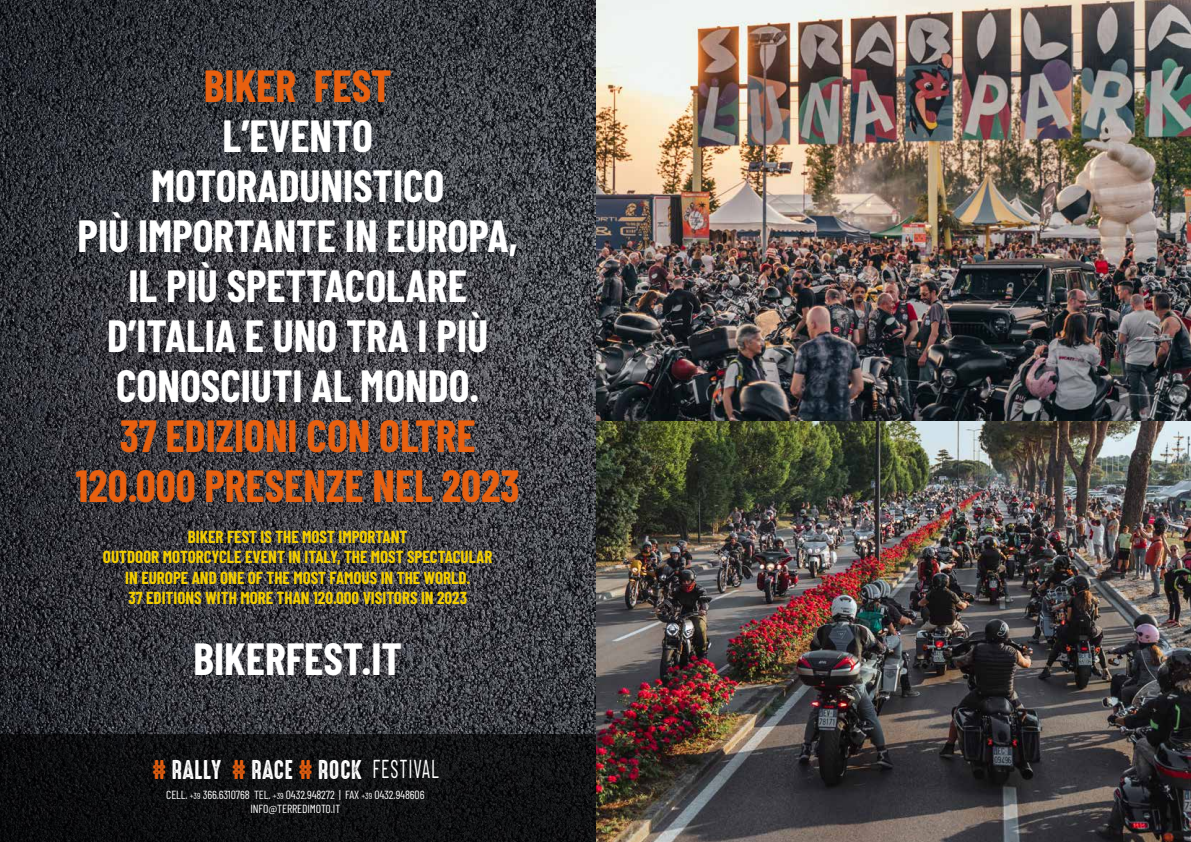
<style>
.page{position:relative;width:1191px;height:842px;background:#fff}
.page>*{position:absolute;margin:0;border:0;box-sizing:border-box;transform-origin:0 0}
.t1{font:700 44px/50px "Barlow Condensed";color:#fff;text-align:center}
.t2{font:700 44px/50px "Barlow Condensed";color:#e9600f;text-align:center}
.t3{font:24.4px "High Voltage Rough";letter-spacing:.01em;color:#fff}
.t4{font:700 17px/20.4px "Barlow Condensed";color:#f4cf00;text-align:center}
.t5{font:11.8px/14px "Barlow Condensed";letter-spacing:-.01em;color:#fff;text-align:center}
.s1{color:#e9600f}
.s2{font-family:"Barlow Condensed";font-size:25.9px}
.s3{font-size:8.7px}
</style>
<div class="page">
<img style="left:595px;top:0;width:596px;height:842px">
<svg style="left:0;top:0;width:595px;height:734px;background:#3a3b41"></svg>
<svg style="left:0;top:734px;width:595px;height:108px;background:#0f1012"></svg>
<h1 class="t2" style="left:204px;top:59px;width:189px">BIKER FEST</h1>
<h1 class="t1" style="left:78px;top:109px;width:442px">L’EVENTO<br>MOTORADUNISTICO<br>PIÙ IMPORTANTE IN EUROPA,<br>IL PIÙ SPETTACOLARE<br>D’ITALIA E UNO TRA I PIÙ<br>CONOSCIUTI AL MONDO.</h1>
<h1 class="t2" style="left:76px;top:409px;width:445px">37 EDIZIONI CON OLTRE<br>120.000 PRESENZE NEL 2023</h1>
<p class="t4" style="left:103px;top:526px;width:391px">BIKER FEST IS THE MOST IMPORTANT<br>OUTDOOR MOTORCYCLE EVENT IN ITALY, THE MOST SPECTACULAR IN EUROPE AND ONE OF THE MOST FAMOUS IN THE WORLD.<br>37 EDITIONS WITH MORE THAN 120.000 VISITORS IN 2023</p>
<h1 class="t1" style="left:193px;top:631px;width:210px">BIKERFEST.IT</h1>
<h2 class="t3" style="left:152px;top:756px;width:288px"><span class="s1">#</span> RALLY <span class="s1">#</span> RACE <span class="s1">#</span> ROCK <span class="s2">FESTIVAL</span></h2>
<p class="t5" style="left:166px;top:787px;width:260px">CELL. <span class="s3">+39</span> 366.6310768 TEL. <span class="s3">+39</span> 0432.948272 | FAX <span class="s3">+39</span> 0432.948606<br>INFO@TERREDIMOTO.IT</p>
</div>
